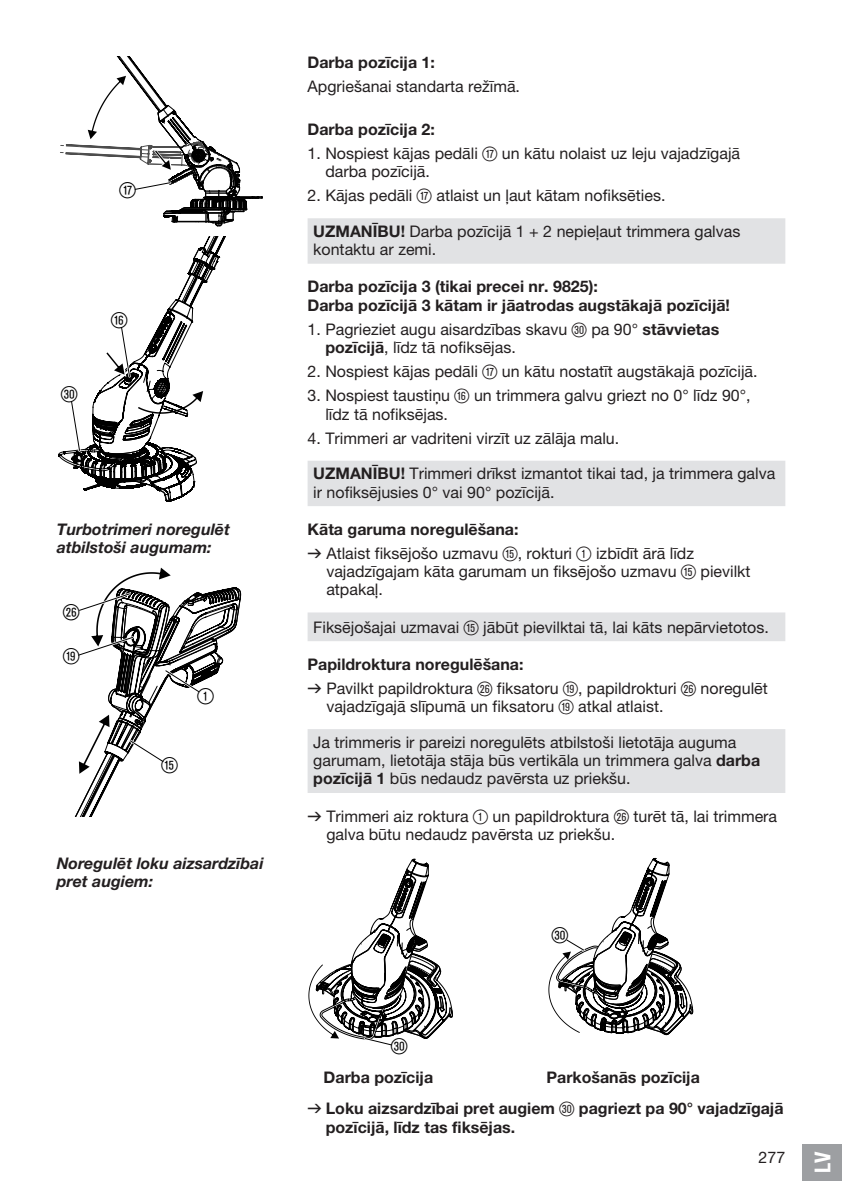
<style>
.page{position:relative;width:842px;height:1191px;background:#fff}
.page>*{position:absolute;margin:0;border:0;box-sizing:border-box;transform-origin:0 0}
.t1{font:22px "Ziffernim Kreisund Quadrat BQ";color:#000}
.t2{font:22px "GARDENA Pro Bo Cond";color:#fff}
.t3{font:16px/18.4px "GARDENA Pro";color:#231f20}
.t4{font:700 16px/18.4px "GARDENA Pro";color:#231f20}
.t5{font:italic 700 16px/18.4px "GARDENA Pro";color:#231f20}
.s1{font-family:"Ziffernim Kreisund Quadrat BQ";font-size:20px}
.s2{font-weight:700}
.s3{font-family:"Formdruck"}
.s4{font-family:"Formdruck";font-weight:400}
.s5{font-family:"Ziffernim Kreisund Quadrat BQ";font-weight:400;font-size:20px}
</style>
<div class="page">
<svg style="left:308px;top:218px;width:477px;height:575px"></svg>
<svg style="left:60px;top:57px;width:203px;height:170px"></svg>
<svg style="left:58px;top:236px;width:168px;height:266px"></svg>
<svg style="left:75px;top:567px;width:166px;height:249px"></svg>
<svg style="left:308px;top:858px;width:145px;height:188px"></svg>
<svg style="left:548px;top:857px;width:145px;height:178px"></svg>
<div style="left:802px;top:1143px;width:40px;height:37px;background:#9d9fa2"></div>
<h1 class="t1" style="left:120px;top:177px;width:18px">U</h1>
<h1 class="t1" style="left:61px;top:381px;width:18px">Ö</h1>
<h1 class="t1" style="left:111px;top:307px;width:18px">Z</h1>
<p class="t5" style="left:57px;top:519px;width:175px">Turbotrimeri noregulēt atbilstoši augumam:</p>
<h1 class="t1" style="left:63px;top:599px;width:18px">H</h1>
<h1 class="t1" style="left:63px;top:644px;width:18px">O</h1>
<h1 class="t1" style="left:197px;top:683px;width:18px">1</h1>
<h1 class="t1" style="left:161px;top:752px;width:18px">T</h1>
<p class="t5" style="left:57px;top:853px;width:208px">Noregulēt loku aizsardzībai pret augiem:</p>
<p class="t4" style="left:308px;top:53px;width:129px">Darba pozīcija 1:</p>
<p class="t3" style="left:308px;top:77px;width:214px">Apgriešanai standarta režīmā.</p>
<p class="t4" style="left:308px;top:119px;width:129px">Darba pozīcija 2:</p>
<p class="t3" style="left:325px;top:144px;width:416px;text-indent:-18px">1. Nospiest kājas pedāli <span class="s1">U</span> un kātu nolaist uz leju vajadzīgajā darba pozīcijā.</p>
<p class="t3" style="left:308px;top:186px;width:359px">2. Kājas pedāli <span class="s1">U</span> atlaist un ļaut kātam nofiksēties.</p>
<p class="t3" style="left:313px;top:222px;width:429px"><span class="s2">UZMANĪBU!</span> Darba pozīcijā 1 + 2 nepieļaut trimmera galvas kontaktu ar zemi.</p>
<p class="t4" style="left:308px;top:277px;width:424px">Darba pozīcija 3 (tikai precei nr. 9825):<br>Darba pozīcijā 3 kātam ir jāatrodas augstākajā pozīcijā!</p>
<p class="t3" style="left:325px;top:319px;width:395px;text-indent:-18px">1. Pagrieziet augu aisardzības skavu <span class="s1">Ö</span> pa 90° <span class="s2">stāvvietas pozīcijā</span>, līdz tā nofiksējas.</p>
<p class="t3" style="left:308px;top:362px;width:452px">2. Nospiest kājas pedāli <span class="s1">U</span> un kātu nostatīt augstākajā pozīcijā.</p>
<p class="t3" style="left:325px;top:386px;width:427px;text-indent:-18px">3. Nospiest taustiņu <span class="s1">Z</span> un trimmera galvu griezt no 0° līdz 90°, līdz tā nofiksējas.</p>
<p class="t3" style="left:308px;top:428px;width:313px">4. Trimmeri ar vadriteni virzīt uz zālāja malu.</p>
<p class="t3" style="left:313px;top:464px;width:464px"><span class="s2">UZMANĪBU!</span> Trimmeri drīkst izmantot tikai tad, ja trimmera galva ir nofiksējusies 0° vai 90° pozīcijā.</p>
<p class="t3" style="left:308px;top:516px;width:388px;line-height:24px"><span class="s2">Kāta garuma noregulēšana:<br></span><span class="s3">v</span> Atlaist fiksējošo uzmavu <span class="s1">T</span>, rokturi <span class="s1">1</span> izbīdīt ārā līdz</p>
<p class="t3" style="left:326px;top:562px;width:426px">vajadzīgajam kāta garumam un fiksējošo uzmavu <span class="s1">T</span> pievilkt atpakaļ.</p>
<p class="t3" style="left:313px;top:617px;width:457px">Fiksējošajai uzmavai <span class="s1">T</span> jābūt pievilktai tā, lai kāts nepārvietotos.</p>
<p class="t3" style="left:308px;top:651px;width:462px;line-height:24px"><span class="s2">Papildroktura noregulēšana:<br></span><span class="s3">v</span> Pavilkt papildroktura <span class="s1">H</span> fiksatoru <span class="s1">O</span>, papildrokturi <span class="s1">H</span> noregulēt</p>
<p class="t3" style="left:326px;top:697px;width:339px">vajadzīgajā slīpumā un fiksatoru <span class="s1">O</span> atkal atlaist.</p>
<p class="t3" style="left:313px;top:732px;width:448px">Ja trimmeris ir pareizi noregulēts atbilstoši lietotāja auguma garumam, lietotāja stāja būs vertikāla un trimmera galva <span class="s2">darba pozīcijā 1</span> būs nedaudz pavērsta uz priekšu.</p>
<p class="t3" style="left:326px;top:806px;width:452px;text-indent:-19px"><span class="s3">v</span> Trimmeri aiz roktura <span class="s1">1</span> un papildroktura <span class="s1">H</span> turēt tā, lai trimmera galva būtu nedaudz pavērsta uz priekšu.</p>
<h1 class="t1" style="left:391px;top:1033px;width:18px">Ö</h1>
<h1 class="t1" style="left:552px;top:923px;width:18px">Ö</h1>
<p class="t4" style="left:308px;top:1060px;width:477px;line-height:31.6px;text-indent:239px">Parkošanās pozīcija<br><span class="s4">v</span> Loku aizsardzībai pret augiem <span class="s5">Ö</span> pagriezt pa 90° vajadzīgajā</p>
<p class="t4" style="left:326px;top:1117px;width:191px">pozīcijā, līdz tas fiksējas.</p>
<p class="t3" style="left:759px;top:1147px;width:28px">277</p>
<h1 class="t2" style="left:809px;top:1172px;width:23px;rotate:-90deg">LV</h1>
<p class="t4" style="left:324px;top:1067px;width:111px">Darba pozīcija</p>
</div>
